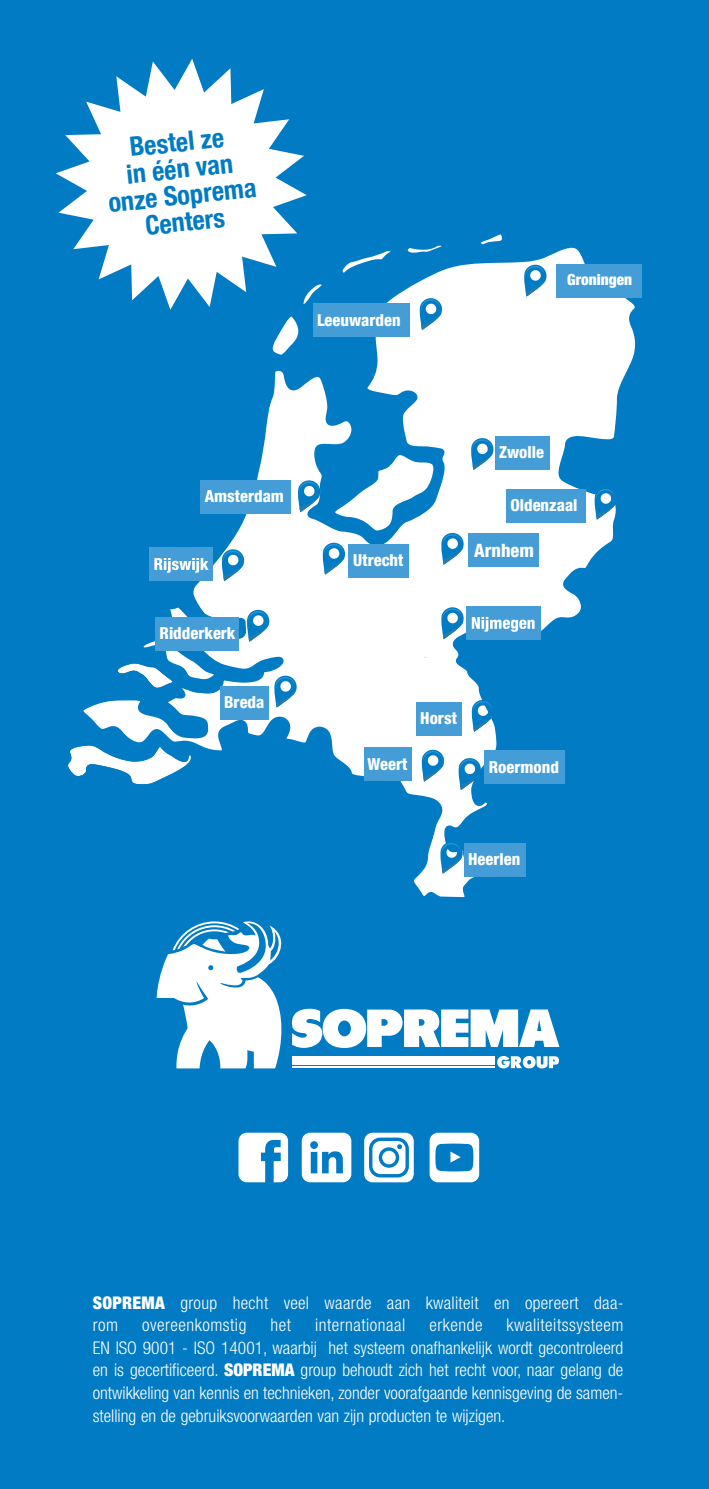
<style>
.page{position:relative;width:709px;height:1489px;background:#fff}
.page>*{position:absolute;margin:0;border:0;box-sizing:border-box;transform-origin:0 0}
.t1{font:700 condensed 26.75px/26.8px "Helvetica Neue LT Com";color:#007bc4;text-align:center}
.t2{font:800 condensed 18.25px "Helvetica Neue LT Com";color:#fff}
.t3{font:300 condensed 17.5px/22.5px "Helvetica Neue LT Std";letter-spacing:.015em;color:#fff}
.t4{font:800 condensed 16.5px "Helvetica Neue LT Com";color:#fff}
.t5{font:900 condensed 15.25px "Helvetica Neue LT Com";color:#fff}
.s1{font-weight:900}
</style>
<div class="page">
<div style="left:0;top:0;width:709px;height:1488px;background:#007bc4"></div>
<svg style="left:238px;top:1132px;width:50px;height:50px"></svg>
<svg style="left:302px;top:1132px;width:49px;height:50px"></svg>
<svg style="left:364px;top:1132px;width:50px;height:50px"></svg>
<div style="left:382px;top:1150px;width:14px;height:14px;background:#fff;border-radius:50%"></div>
<svg style="left:429px;top:1132px;width:50px;height:50px"></svg>
<svg style="left:157px;top:921px;width:402px;height:147px"></svg>
<svg style="left:405px;top:247px;width:235px;height:651px"></svg>
<svg style="left:68px;top:234px;width:439px;height:555px"></svg>
<svg style="left:398px;top:640px;width:28px;height:17px"></svg>
<div style="left:155px;top:617px;width:83px;height:33px;background:#449dd7"></div>
<div style="left:506px;top:489px;width:80px;height:33px;background:#449dd7"></div>
<div style="left:200px;top:480px;width:91px;height:33px;background:#449dd7"></div>
<div style="left:149px;top:548px;width:64px;height:33px;background:#449dd7"></div>
<svg style="left:154px;top:558px;width:54px;height:14px"></svg>
<div style="left:220px;top:686px;width:48px;height:33px;background:#449dd7"></div>
<div style="left:365px;top:747px;width:47px;height:33px;background:#449dd7"></div>
<div style="left:464px;top:843px;width:61px;height:33px;background:#449dd7"></div>
<div style="left:484px;top:750px;width:81px;height:33px;background:#449dd7"></div>
<div style="left:466px;top:606px;width:75px;height:34px;background:#449dd7"></div>
<svg style="left:472px;top:617px;width:62px;height:15px"></svg>
<div style="left:313px;top:303px;width:96px;height:34px;background:#449dd7"></div>
<div style="left:495px;top:436px;width:54px;height:33px;background:#449dd7"></div>
<div style="left:348px;top:544px;width:61px;height:33px;background:#449dd7"></div>
<svg style="left:220px;top:547px;width:26px;height:34px"></svg>
<div style="left:416px;top:702px;width:46px;height:33px;background:#449dd7"></div>
<svg style="left:245px;top:608px;width:26px;height:33px"></svg>
<svg style="left:273px;top:674px;width:25px;height:33px"></svg>
<svg style="left:321px;top:541px;width:25px;height:33px"></svg>
<svg style="left:296px;top:479px;width:26px;height:33px"></svg>
<svg style="left:420px;top:748px;width:25px;height:33px"></svg>
<svg style="left:457px;top:756px;width:25px;height:34px"></svg>
<svg style="left:470px;top:698px;width:25px;height:33px"></svg>
<svg style="left:440px;top:605px;width:25px;height:34px"></svg>
<svg style="left:593px;top:486px;width:25px;height:33px"></svg>
<svg style="left:469px;top:436px;width:26px;height:34px"></svg>
<svg style="left:522px;top:263px;width:26px;height:33px"></svg>
<svg style="left:418px;top:296px;width:25px;height:34px"></svg>
<div style="left:468px;top:533px;width:70px;height:33px;background:#449dd7"></div>
<svg style="left:439px;top:840px;width:25px;height:33px"></svg>
<div style="left:556px;top:264px;width:85px;height:33px;background:#449dd7"></div>
<svg style="left:440px;top:531px;width:25px;height:33px"></svg>
<svg style="left:56px;top:59px;width:251px;height:251px;fill:#fff"></svg>
<h1 class="t1" style="left:101px;top:137px;width:150px;rotate:-6deg">Bestel ze<br>in één van onze Soprema<br>Centers</h1>
<p class="t4" style="left:317px;top:310px;width:85px">Leeuwarden</p>
<p class="t5" style="left:567px;top:270px;width:66px">Groningen</p>
<p class="t4" style="left:205px;top:486px;width:81px">Amsterdam</p>
<p class="t4" style="left:160px;top:623px;width:77px">Ridderkerk</p>
<p class="t4" style="left:224px;top:692px;width:42px">Breda</p>
<p class="t4" style="left:353px;top:550px;width:52px">Utrecht</p>
<p class="t4" style="left:499px;top:442px;width:46px">Zwolle</p>
<p class="t4" style="left:510px;top:495px;width:69px">Oldenzaal</p>
<p class="t2" style="left:474px;top:539px;width:61px">Arnhem</p>
<p class="t4" style="left:367px;top:753px;width:41px">Weert</p>
<p class="t4" style="left:420px;top:708px;width:38px">Horst</p>
<p class="t4" style="left:489px;top:756px;width:72px">Roermond</p>
<p class="t4" style="left:468px;top:849px;width:54px">Heerlen</p>
<p class="t3" style="left:93px;top:1291px;width:532px"><span class="s1">SOPREMA</span> group hecht veel waarde aan kwaliteit en opereert daa&shy;rom</p>
<p class="t3" style="left:93px;top:1313px;width:532px;text-align:justify;text-indent:414px">kwaliteitssysteem EN ISO 9001 - ISO 14001, waarbij het systeem onafhankelijk wordt gecontroleerd en is gecertificeerd. <span class="s1">SOPREMA</span> group behoudt zich het recht voor, naar gelang de ontwikkeling van kennis en technieken, zonder voorafgaande kennisgeving de samen&shy;stelling en de gebruiksvoorwaarden van zijn producten te wijzigen.</p>
<p class="t3" style="left:142px;top:1313px;width:106px">overeenkomstig</p>
<p class="t3" style="left:270px;top:1313px;width:22px">het</p>
<p class="t3" style="left:315px;top:1313px;width:92px">internationaal</p>
<p class="t3" style="left:429px;top:1313px;width:55px">erkende</p>
</div>
